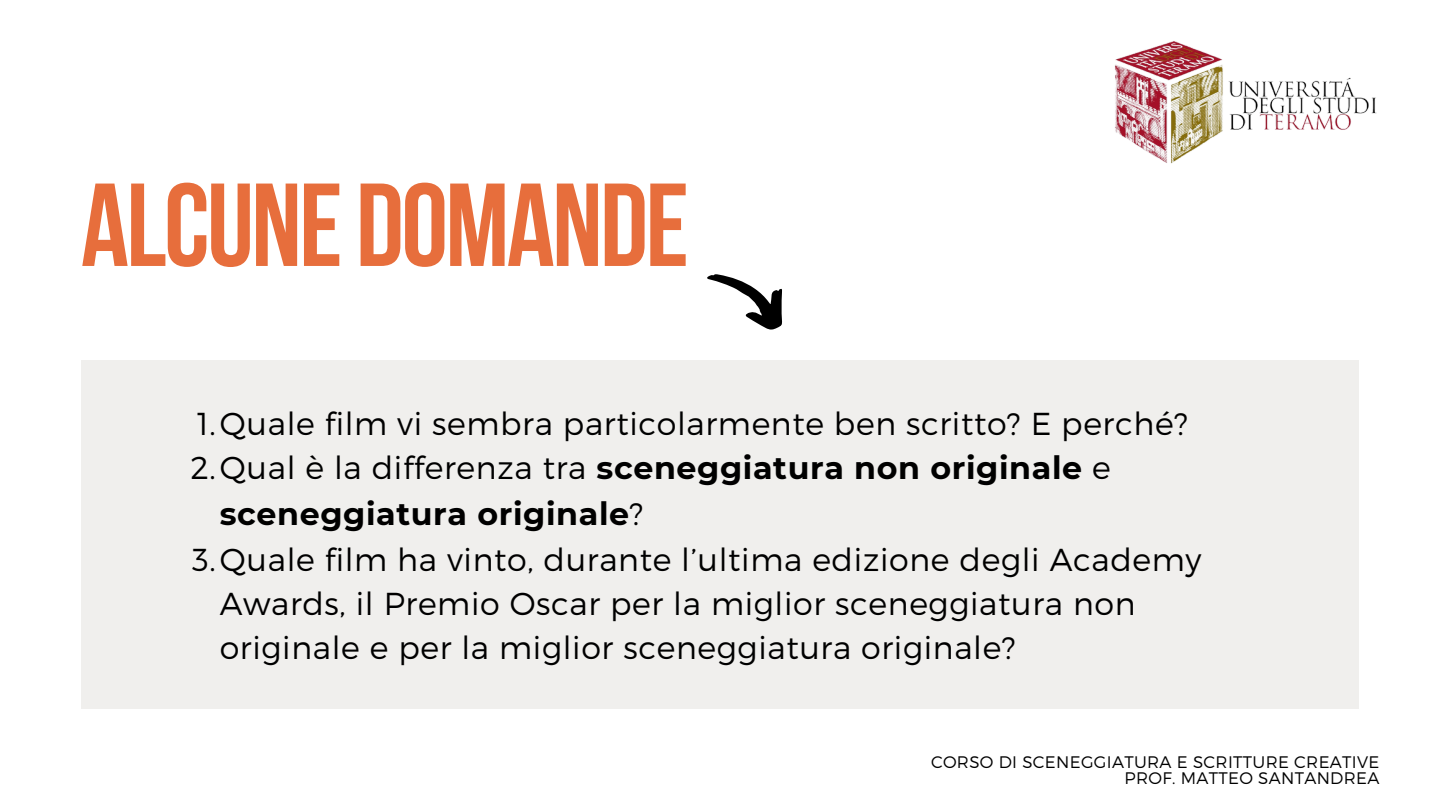
<style>
.page{position:relative;width:1440px;height:810px;background:#fff}
.page>*{position:absolute;margin:0;border:0;box-sizing:border-box;transform-origin:0 0}
.t1{font:117.7px "Bebas Neue Cyrillic";letter-spacing:-.02em;color:#e76e3c}
.t2{font:300 31.7px/44.2px "Montserrat";letter-spacing:.02em;color:#000}
.t3{font:700 31.7px/45.8px "Montserrat";letter-spacing:.02em;color:#000}
.t4{font:300 16.7px "Montserrat";letter-spacing:.02em;color:#000}
.s1{font-weight:300}
</style>
<div class="page">
<img style="left:1115px;top:41px;width:262px;height:123px">
<div style="left:81px;top:361px;width:1278px;height:348px;background:#f0efed"></div>
<svg style="left:707px;top:274px;width:75px;height:56px"></svg>
<h1 class="t1" style="left:81px;top:178px;width:609px">ALCUNE DOMANDE</h1>
<p class="t2" style="left:197px;top:400px;width:992px">1.Quale film vi sembra particolarmente ben scritto? E perché?</p>
<p class="t3" style="left:220px;top:445px;width:893px;text-indent:-29px"><span class="s1">2.Qual è la differenza tra</span> sceneggiatura non originale <span class="s1">e </span>sceneggiatura originale<span class="s1">?</span></p>
<p class="t2" style="left:220px;top:536px;width:983px;text-indent:-27px">3.Quale film ha vinto, durante l’ultima edizione degli Academy<br>Awards, il Premio Oscar per la miglior sceneggiatura non originale e per la miglior sceneggiatura originale?</p>
<p class="t4" style="left:931px;top:751px;width:450px">CORSO DI SCENEGGIATURA E SCRITTURE CREATIVE</p>
<p class="t4" style="left:1125px;top:767px;width:256px">PROF. MATTEO SANTANDREA</p>
</div>
